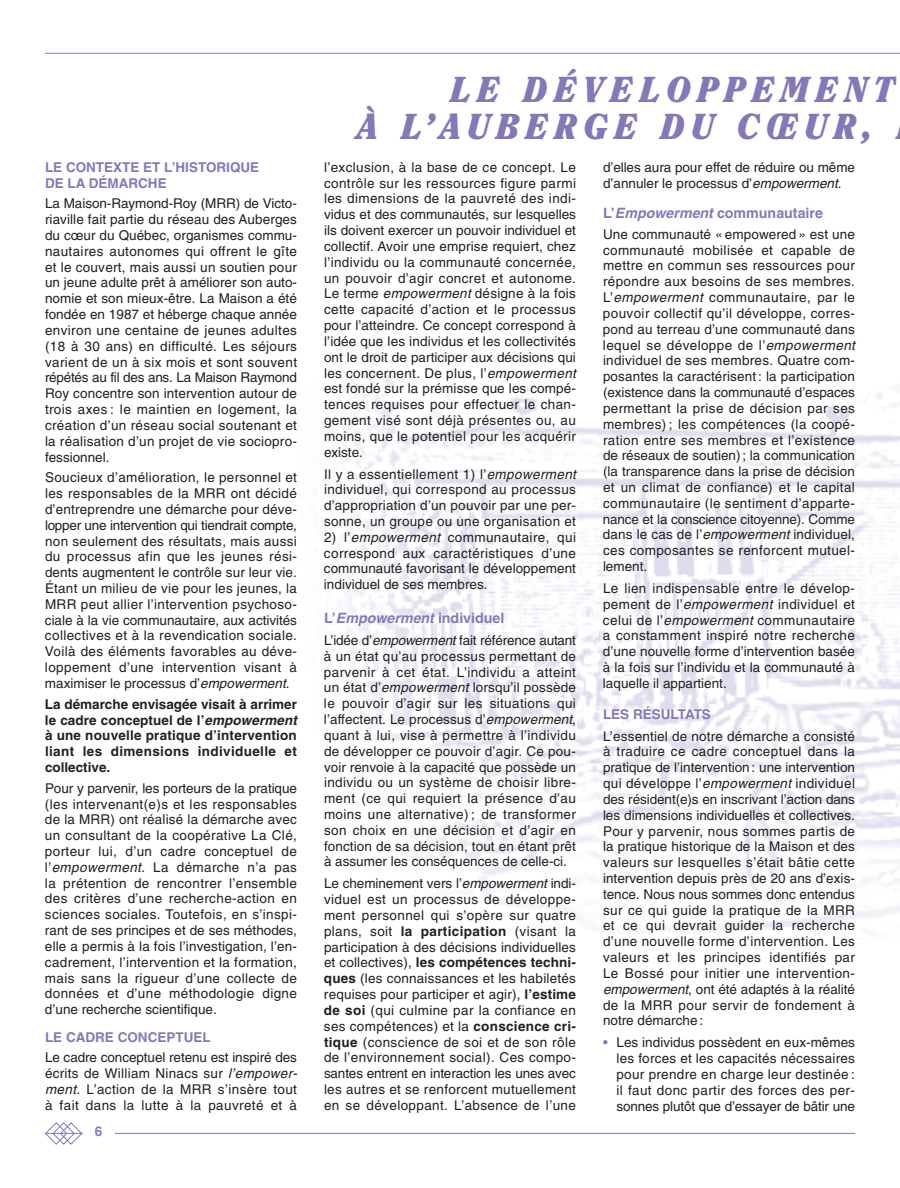
<style>
.page{position:relative;width:900px;height:1188px;background:#fff}
.page>*{position:absolute;margin:0;border:0;box-sizing:border-box;transform-origin:0 0}
.t1{font:italic 900 36px/37.5px "Clearface";letter-spacing:.185em;color:#8379b9;scale:.95 1}
.t2{font:700 14.25px "Helvetica";color:#8379b9}
.t3{font:13.5px/15.8px "Helvetica";letter-spacing:.02em;color:#231f20;text-align:justify}
.t4{font:700 13.5px/15.8px "Helvetica";letter-spacing:.015em;color:#231f20}
.t5{font:13.5px/15.8px "Helvetica";letter-spacing:-.005em;color:#231f20}
.t6{font:700 13.5px/15.8px "Helvetica";color:#8379b9}
.s1{font-style:italic}
.s2{font-weight:700}
.s3{color:#8379b9}
</style>
<div class="page">
<img style="left:343px;top:342px;width:557px;height:590px">
<hr style="left:45px;top:1133px;width:810px;height:1px;background:#8379b9">
<div style="left:83px;top:1125px;width:31px;height:20px;background:#fff"></div>
<svg style="left:45px;top:1122px;width:38px;height:23px"></svg>
<hr style="left:45px;top:53px;width:855px;height:1px;background:#8379b9">
<p class="t6" style="left:45px;top:161px;width:216px">LE CONTEXTE ET L’HISTORIQUE<br>DE LA DÉMARCHE</p>
<p class="t3" style="left:45px;top:197px;width:254px">La Maison-Raymond-Roy (MRR) de Victo&shy;riaville fait partie du réseau des Auberges du cœur du Québec, organismes commu - nautaires autonomes qui offrent le gîte et le couvert, mais aussi un soutien pour un jeune adulte prêt à améliorer son auto - nomie et son mieux-être. La Maison a été fondée en 1987 et héberge chaque année environ une centaine de jeunes adultes (18 à 30 ans) en difficulté. Les séjours varient de un à six mois et sont souvent répétés au fil des ans. La Maison Raymond Roy concentre son intervention autour de trois axes : le maintien en logement, la création d’un réseau social soutenant et la réalisation d’un projet de vie sociopro - fessionnel.</p>
<p class="t3" style="left:45px;top:471px;width:254px">Soucieux d’amélioration, le personnel et les responsables de la MRR ont décidé d’entreprendre une démarche pour déve - lop per une intervention qui tiendrait compte, non seulement des résultats, mais aussi du processus afin que les jeunes rési - dents augmentent le contrôle sur leur vie.<br>Étant un milieu de vie pour les jeunes, la MRR peut allier l’intervention psycho so - ciale à la vie communautaire, aux acti vi tés collectives et à la revendication sociale.<br>Voilà des éléments favorables au déve - loppement d’une intervention visant à maximiser le processus d’<span class="s1">empowerment</span>.</p>
<p class="t4" style="left:45px;top:697px;width:256px">La démarche envisagée visait à arri mer le cadre conceptuel de l’<span class="s1">empowerment </span>à une nouvelle pratique d’intervention liant les dimensions individuelle et collective.</p>
<p class="t3" style="left:45px;top:781px;width:254px">Pour y parvenir, les porteurs de la pra ti que (les intervenant(e)s et les responsables de la MRR) ont réalisé la démarche avec un consultant de la coopérative La Clé, porteur lui, d’un cadre conceptuel de l’<span class="s1">empowerment</span>. La démarche n’a pas la pré tention de rencontrer l’ensemble des critères d’une recherche-action en sciences sociales. Toutefois, en s’ins pi - rant de ses principes et de ses méthodes, elle a per mis à la fois l’investigation, l’en - cadrement, l’intervention et la forma tion, mais sans la rigueur d’une collecte de données et d’une méthodologie digne d’une recherche scien tifique.</p>
<p class="t6" style="left:45px;top:1031px;width:167px">LE CADRE CONCEPTUEL</p>
<p class="t3" style="left:45px;top:1051px;width:256px;text-align:left">Le cadre conceptuel retenu est inspiré des écrits de William Ninacs sur <span class="s1">l’empo wer - ment.</span> L’action de la MRR s’insère tout à fait dans la lutte à la pauvreté et à</p>
<p class="t6" style="left:95px;top:1125px;width:9px">6</p>
<h1 class="t1" style="left:358px;top:73px;width:567px;text-indent:93px">LE DÉVELOPPEMENT<br>À L’AUBERGE DU CŒUR,</h1>
<p class="t3" style="left:324px;top:161px;width:256px;text-align:left">l’exclusion, à la base de ce concept. Le contrôle sur les ressources figure parmi les dimensions de la pauvreté des indi - vidus et des communautés, sur lesquelles ils doivent exercer un pouvoir individuel et collectif. Avoir une emprise requiert, chez l’individu ou la communauté concernée, un pouvoir d’agir concret et autonome.<br>Le terme <span class="s1">empowerment</span>désigne à la fois cette capacité d’action et le processus pour l’atteindre. Ce concept correspond à l’idée que les individus et les collecti vités ont le droit de participer aux déci sions qui les concernent. De plus, l’<span class="s1">em powerment </span>est fondé sur la prémisse que les compé - tences requises pour effectuer le chan - gement visé sont déjà présentes ou, au moins, que le potentiel pour les acquérir existe.</p>
<p class="t3" style="left:324px;top:467px;width:256px;text-align:left">Il y a essentiellement 1) l’<span class="s1">empowerment </span>individuel, qui correspond au processus d’appropriation d’un pouvoir par une per - sonne, un groupe ou une organisation et</p>
<p class="t3" style="left:324px;top:530px;width:254px">2) l’<span class="s1">empowerment</span> communautaire, qui correspond aux caractéristiques d’une communauté favorisant le développement individuel de ses membres.</p>
<p class="t2" style="left:324px;top:613px;width:182px">L’<span class="s1">Empowerment</span> individuel</p>
<p class="t3" style="left:324px;top:634px;width:254px">L’idée d’<span class="s1">empowerment</span>fait référence autant à un état qu’au processus permettant de parvenir à cet état. L’individu a atteint un état d’<span class="s1">empowerment</span>lorsqu’il possède le pouvoir d’agir sur les situations qui l’affectent. Le processus d’<span class="s1">empowerment</span>, quant à lui, vise à permettre à l’individu de développer ce pouvoir d’agir. Ce pou - voir renvoie à la capacité que possède un individu ou un système de choisir libre - ment (ce qui requiert la présence d’au moins une alternative) ; de transformer son choix en une décision et d’agir en fonction de sa décision, tout en étant prêt à assumer les conséquences de celle-ci.</p>
<p class="t3" style="left:324px;top:877px;width:254px">Le cheminement vers l’<span class="s1">empowerment</span>indi&shy;viduel est un processus de dévelop pe - ment personnel qui s’opère sur quatre plans, soit <span class="s2">la participation</span> (visant la participation à des décisions individuelles et collectives), <span class="s2">les compétences tech ni - ques</span> (les connaissances et les habiletés requises pour participer et agir), <span class="s2">l’estime de soi</span> (qui culmine par la confiance en ses compétences) et la <span class="s2">conscience cri - tique</span> (conscience de soi et de son rôle de l’environnement social). Ces compo - santes entrent en interaction les unes avec les autres et se renforcent mutuel lement en se développant. L’absence de l’une</p>
<p class="t5" style="left:603px;top:161px;width:254px">d’elles aura pour effet de réduire ou même d’annuler le processus d’<span class="s1">empowerment</span>.</p>
<p class="t2" style="left:603px;top:208px;width:222px">L’<span class="s1">Empowerment</span> communautaire</p>
<p class="t3" style="left:603px;top:227px;width:256px;text-align:left">Une communauté « empowered » est une communauté mobilisée et capable de mettre en commun ses ressources pour répondre aux besoins de ses membres.<br>L’<span class="s1">empowerment</span> communautaire, par le pouvoir collectif qu’il développe, corres - pond au terreau d’une communauté dans lequel se développe de l’<span class="s1">empowerment </span>individuel de ses membres. Quatre com - po santes la caractérisent : la participation (existence dans la communauté d’espa ces permettant la prise de décision par ses membres) ; les compétences (la coopé - ration entre ses membres et l’existence de réseaux de soutien) ; la communication (la transparence dans la prise de décision et un climat de confiance) et le capital com munautaire (le sentiment d’apparte - nance et la conscience citoyenne). Comme dans le cas de l’<span class="s1">empowerment</span>individuel, ces composantes se renforcent mutuel - lement.</p>
<p class="t3" style="left:603px;top:582px;width:254px">Le lien indispensable entre le dévelop - pement de l’<span class="s1">empowerment</span> individuel et celui de l’<span class="s1">empowerment</span> communautaire a constamment inspiré notre recherche d’une nouvelle forme d’intervention basée à la fois sur l’individu et la communauté à laquelle il appartient.</p>
<p class="t6" style="left:603px;top:707px;width:109px">LES RÉSULTATS</p>
<p class="t3" style="left:603px;top:729px;width:254px">L’essentiel de notre démarche a consisté à traduire ce cadre conceptuel dans la pratique de l’intervention : une inter ven tion qui développe l’<span class="s1">empowerment</span>individuel des résident(e)s en inscrivant l’action dans les dimensions individuelles et collectives.<br>Pour y parvenir, nous sommes partis de la pratique historique de la Maison et des valeurs sur lesquelles s’était bâtie cette intervention depuis près de 20 ans d’exis - tence. Nous nous sommes donc entendus sur ce qui guide la pratique de la MRR et ce qui devrait guider la recherche d’une nouvelle forme d’intervention. Les valeurs et les principes identifiés par Le Bossé pour initier une intervention&shy;<span class="s1">empowerment</span>, ont été adaptés à la réalité de la MRR pour servir de fondement à notre démarche :</p>
<p class="t3" style="left:616px;top:1036px;width:240px;text-indent:-14px"><span class="s3">•</span> Les individus possèdent en eux-mêmes les forces et les capacités nécessaires pour prendre en charge leur destinée : il faut donc partir des forces des per - sonnes plutôt que d’essayer de bâtir une</p>
</div>
